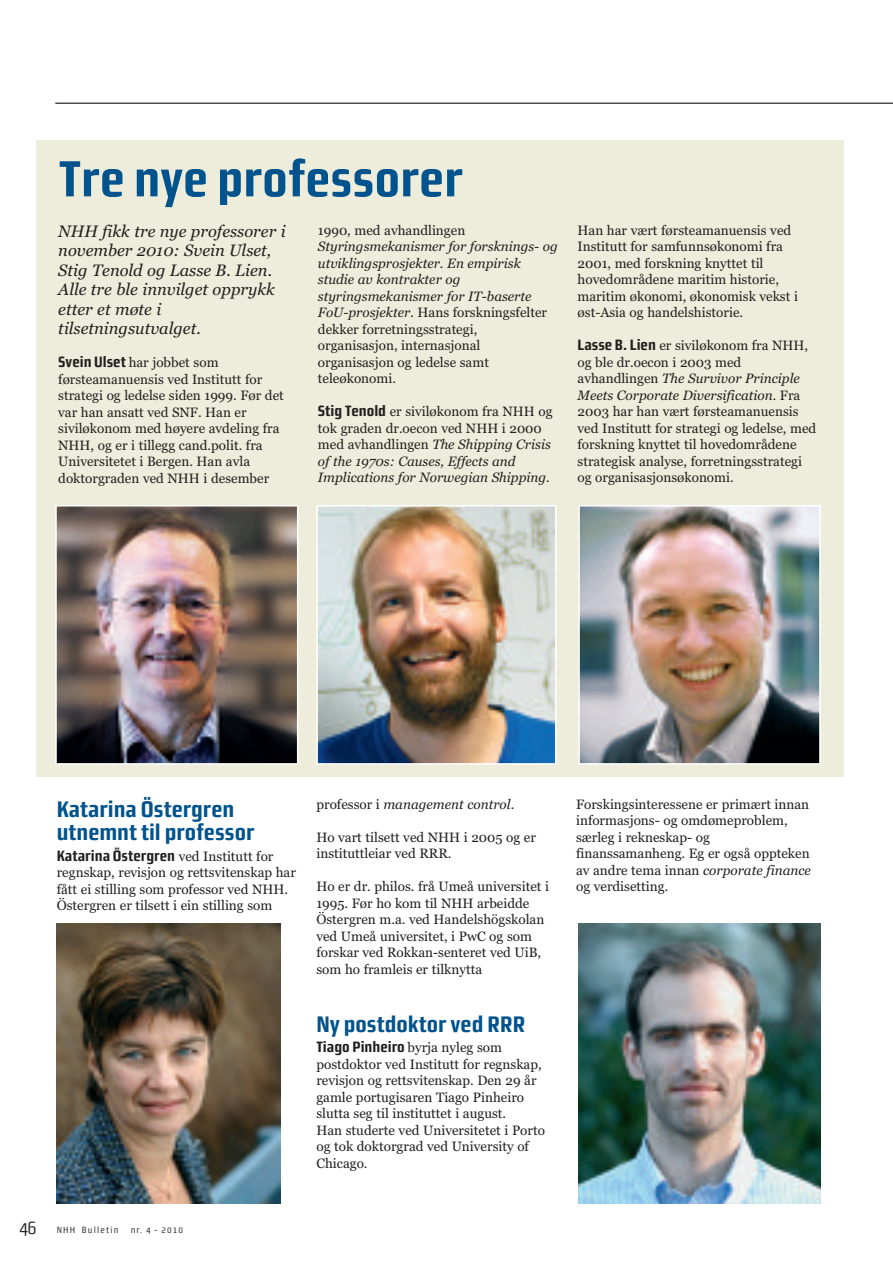
<style>
.page{position:relative;width:893px;height:1263px;background:#fff}
.page>*{position:absolute;margin:0;border:0;box-sizing:border-box;transform-origin:0 0}
.t1{font:50.7px "Morgan Sans Cond Bold Office";color:#00538d}
.t2{font:22.5px/22.5px "Morgan Sans Cond Bold Office";color:#00538d}
.t3{font:italic 16.5px/19.5px "Georgia";color:#231f20}
.t4{font:15px "Morgan Sans Cond Bold Office";color:#231f20}
.t5{font:13.5px/16.5px "Georgia";color:#231f20}
.t6{font:italic 13.5px/16.5px "Georgia";color:#231f20}
.t7{font:9px "Morgan Sans Cond Regular Office";letter-spacing:.13em;color:#231f20}
.s1{font-family:"Morgan Sans Cond Bold Office";font-size:15px}
.s2{font-style:normal}
.s3{font-family:"Morgan Sans Cond Bold Office";font-style:normal;font-size:15px}
.s4{font-style:italic}
.s5{font-family:"Georgia";font-size:13.5px}
.s6{font-size:18px}
</style>
<div class="page">
<div style="left:37px;top:141px;width:807px;height:636px;background:#eeeddb"></div>
<hr style="left:55px;top:103px;width:838px;height:1px;background:#231f20">
<img style="left:58px;top:508px;width:237px;height:254px">
<div style="left:55px;top:505px;width:243px;height:260px;border:2px solid #fff"></div>
<img style="left:581px;top:508px;width:237px;height:254px">
<div style="left:578px;top:505px;width:243px;height:260px;border:2px solid #fff"></div>
<img style="left:319px;top:508px;width:234px;height:254px">
<div style="left:316px;top:505px;width:240px;height:260px;border:2px solid #fff"></div>
<img style="left:56px;top:924px;width:225px;height:279px">
<img style="left:578px;top:924px;width:243px;height:279px">
<h1 class="t1" style="left:59px;top:149px;width:405px">Tre nye professorer</h1>
<p class="t3" style="left:58px;top:221px;width:229px">NHH fikk tre nye professorer i november 2010: Svein Ulset,<br>Stig Tenold og Lasse B. Lien.<br>Alle tre ble innvilget opprykk etter et møte i tilsetningsutvalget.</p>
<p class="t5" style="left:58px;top:354px;width:227px"><span class="s1">Svein Ulset</span> har jobbet som førsteamanuensis ved Institutt for strategi og ledelse siden 1999. Før det var han ansatt ved SNF. Han er siviløkonom med høyere avdeling fra NHH, og er i tillegg cand.polit. fra Universitetet i Bergen. Han avla doktorgraden ved NHH i desember</p>
<p class="t5" style="left:318px;top:222px;width:149px">1990, med avhandlingen</p>
<p class="t6" style="left:318px;top:238px;width:241px">Styringsmekanismer for forsknings- og utviklingsprosjekter. En empirisk studie av kontrakter og styringsmekanismer for IT-baserte<br>FoU-prosjekter. <span class="s2">Hans forskningsfelter dekker forretningsstrategi, organisasjon, internasjonal organisasjon og ledelse samt teleøkonomi.</span></p>
<p class="t6" style="left:318px;top:403px;width:236px"><span class="s3">Stig Tenold</span> <span class="s2">er siviløkonom fra NHH og tok graden dr.oecon ved NHH i 2000 med avhandlingen</span> The Shipping Crisis of the 1970s: Causes, Effects and Implications for Norwegian Shipping<span class="s2">.</span></p>
<p class="t5" style="left:578px;top:222px;width:222px">Han har vært førsteamanuensis ved Institutt for samfunnsøkonomi fra 2001, med forskning knyttet til hovedområdene maritim historie, maritim økonomi, økonomisk vekst i øst-Asia og handelshistorie.</p>
<p class="t5" style="left:578px;top:337px;width:240px"><span class="s1">Lasse B. Lien</span> er siviløkonom fra NHH, og ble dr.oecon i 2003 med avhandlingen <span class="s4">The Survivor Principle Meets Corporate Diversification.</span> Fra 2003 har han vært førsteamanuensis ved Institutt for strategi og ledelse, med forskning knyttet til hovedområdene strategisk analyse, forretningsstrategi og organisasjonsøkonomi.</p>
<h2 class="t2" style="left:57px;top:798px;width:199px">Katarina Östergren utnemnt til professor</h2>
<p class="t4" style="left:57px;top:847px;width:218px">Katarina Östergren <span class="s5">ved Institutt for</span></p>
<p class="t5" style="left:57px;top:864px;width:241px">regnskap, revisjon og rettsvitenskap har fått ei stilling som professor ved NHH.<br>Östergren er tilsett i ein stilling som</p>
<p class="t7" style="left:19px;top:1225px;width:101px"><span class="s6">46</span> NHH Bulletin</p>
<p class="t7" style="left:131px;top:1225px;width:54px">nr. 4 - 2010</p>
<p class="t6" style="left:316px;top:796px;width:199px"><span class="s2">professor i</span> management control<span class="s2">.</span></p>
<p class="t5" style="left:316px;top:829px;width:221px">Ho vart tilsett ved NHH i 2005 og er instituttleiar ved RRR.</p>
<p class="t5" style="left:316px;top:878px;width:234px">Ho er dr. philos. frå Umeå universitet i 1995. Før ho kom til NHH arbeidde Östergren m.a. ved Handelshögskolan ved Umeå universitet, i PwC og som forskar ved Rokkan-senteret ved UiB, som ho framleis er tilknytta</p>
<h2 class="t2" style="left:316px;top:1012px;width:210px">Ny postdoktor ved RRR</h2>
<p class="t4" style="left:316px;top:1038px;width:187px">Tiago Pinheiro <span class="s5">byrja nyleg som</span></p>
<p class="t5" style="left:316px;top:1056px;width:230px">postdoktor ved Institutt for regnskap, revisjon og rettsvitenskap. Den 29 år gamle portugisaren Tiago Pinheiro slutta seg til instituttet i august.<br>Han studerte ved Universitetet i Porto og tok doktorgrad ved University of Chicago.</p>
<p class="t5" style="left:576px;top:796px;width:236px">Forskingsinteressene er primært innan informasjons- og omdømeproblem, særleg i rekneskap- og finanssamanheng. Eg er også oppteken av andre tema innan <span class="s4">corporate finance </span>og verdisetting.</p>
</div>
